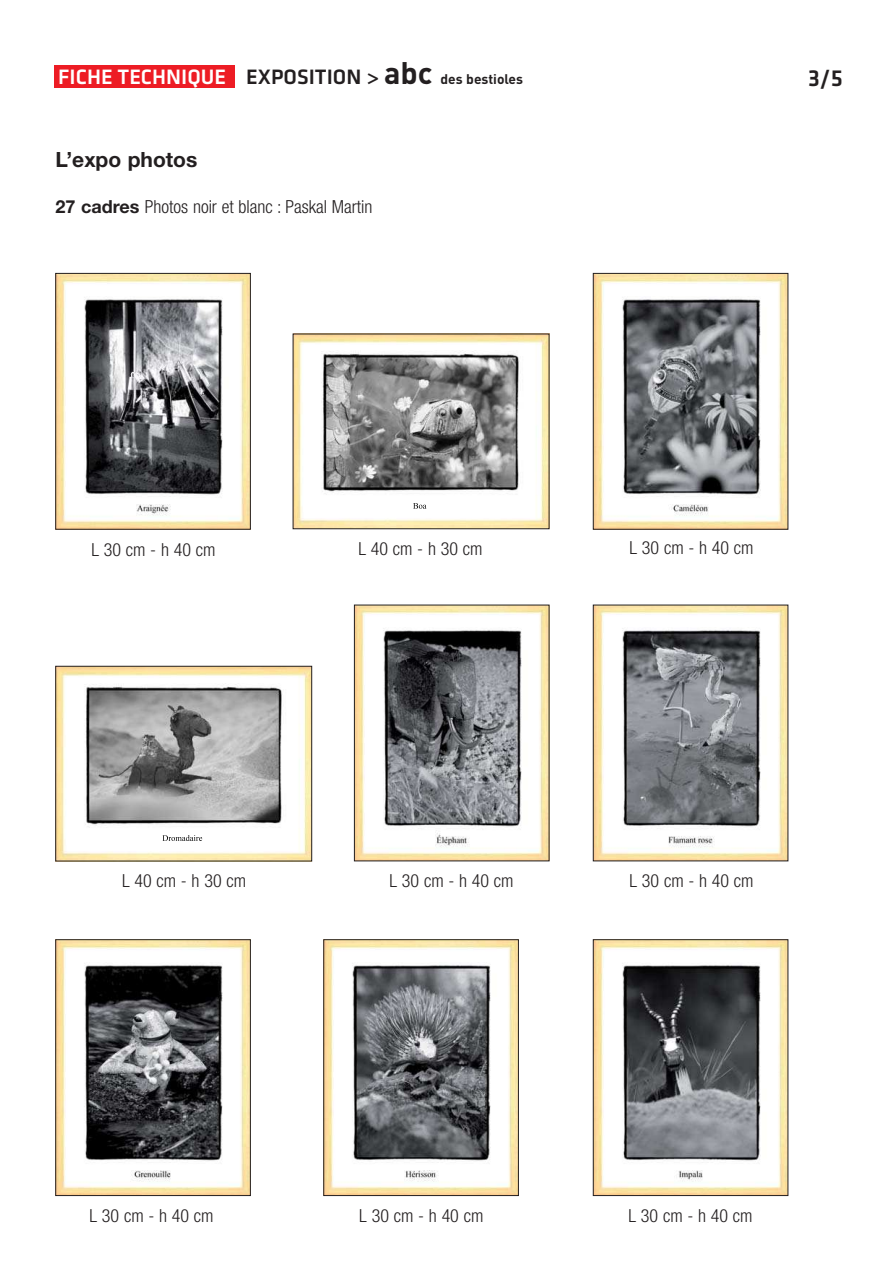
<style>
.page{position:relative;width:893px;height:1263px;background:#fff}
.page>*{position:absolute;margin:0;border:0;box-sizing:border-box;transform-origin:0 0}
.t1{font:500 24px "Klavika";color:#231f20}
.t2{font:500 21.6px "Klavika";color:#fff}
.t3{font:700 21px "Helvetica Neue";color:#231f20}
.t4{font:300 condensed 18px "Helvetica Neue";color:#231f20}
.t5{font:700 13.8px "DIN";color:#231f20}
.s1{color:#231f20}
.s2{font-family:"DIN";font-weight:700;font-size:30.9px;color:#231f20}
.s3{font-weight:700;font-stretch:normal}
</style>
<div class="page">
<div style="left:54px;top:65px;width:181px;height:22px;background:#ed1c24"></div>
<img style="left:57px;top:275px;width:191px;height:252px">
<div style="left:55px;top:273px;width:195px;height:256px;border:1px solid #231f20"></div>
<img style="left:295px;top:336px;width:252px;height:191px">
<svg style="left:413px;top:503px;width:13px;height:6px"></svg>
<img style="left:595px;top:275px;width:191px;height:252px">
<div style="left:593px;top:273px;width:195px;height:256px;border:1px solid #231f20"></div>
<img style="left:57px;top:668px;width:253px;height:191px">
<img style="left:162px;top:835px;width:23px;height:6px">
<div style="left:55px;top:666px;width:257px;height:195px;border:1px solid #231f20"></div>
<img style="left:356px;top:607px;width:191px;height:252px">
<img style="left:595px;top:607px;width:191px;height:252px">
<img style="left:57px;top:941px;width:191px;height:253px">
<div style="left:55px;top:939px;width:195px;height:257px;border:1px solid #231f20"></div>
<img style="left:325px;top:941px;width:191px;height:253px">
<div style="left:323px;top:939px;width:195px;height:257px;border:1px solid #231f20"></div>
<img style="left:595px;top:941px;width:191px;height:253px">
<div style="left:593px;top:939px;width:195px;height:257px;border:1px solid #231f20"></div>
<p class="t2" style="left:58px;top:70px;width:376px">FICHE TECHNIQUE <span class="s1">EXPOSITION &gt;</span> <span class="s2">abc</span></p>
<p class="t5" style="left:440px;top:71px;width:84px">des bestioles</p>
<h1 class="t1" style="left:808px;top:70px;width:36px">3/5</h1>
<p class="t3" style="left:56px;top:151px;width:143px">L’expo photos</p>
<p class="t4" style="left:56px;top:200px;width:318px"><span class="s3">27 cadres</span> Photos noir et blanc : Paskal Martin</p>
<p class="t4" style="left:91px;top:542px;width:126px">L 30 cm - h 40 cm</p>
<p class="t4" style="left:358px;top:542px;width:126px">L 40 cm - h 30 cm</p>
<p class="t4" style="left:629px;top:541px;width:126px">L 30 cm - h 40 cm</p>
<p class="t4" style="left:122px;top:874px;width:126px">L 40 cm - h 30 cm</p>
<p class="t4" style="left:389px;top:874px;width:126px">L 30 cm - h 40 cm</p>
<p class="t4" style="left:629px;top:874px;width:126px">L 30 cm - h 40 cm</p>
<p class="t4" style="left:89px;top:1208px;width:126px">L 30 cm - h 40 cm</p>
<p class="t4" style="left:359px;top:1208px;width:126px">L 30 cm - h 40 cm</p>
<p class="t4" style="left:628px;top:1209px;width:126px">L 30 cm - h 40 cm</p>
</div>
